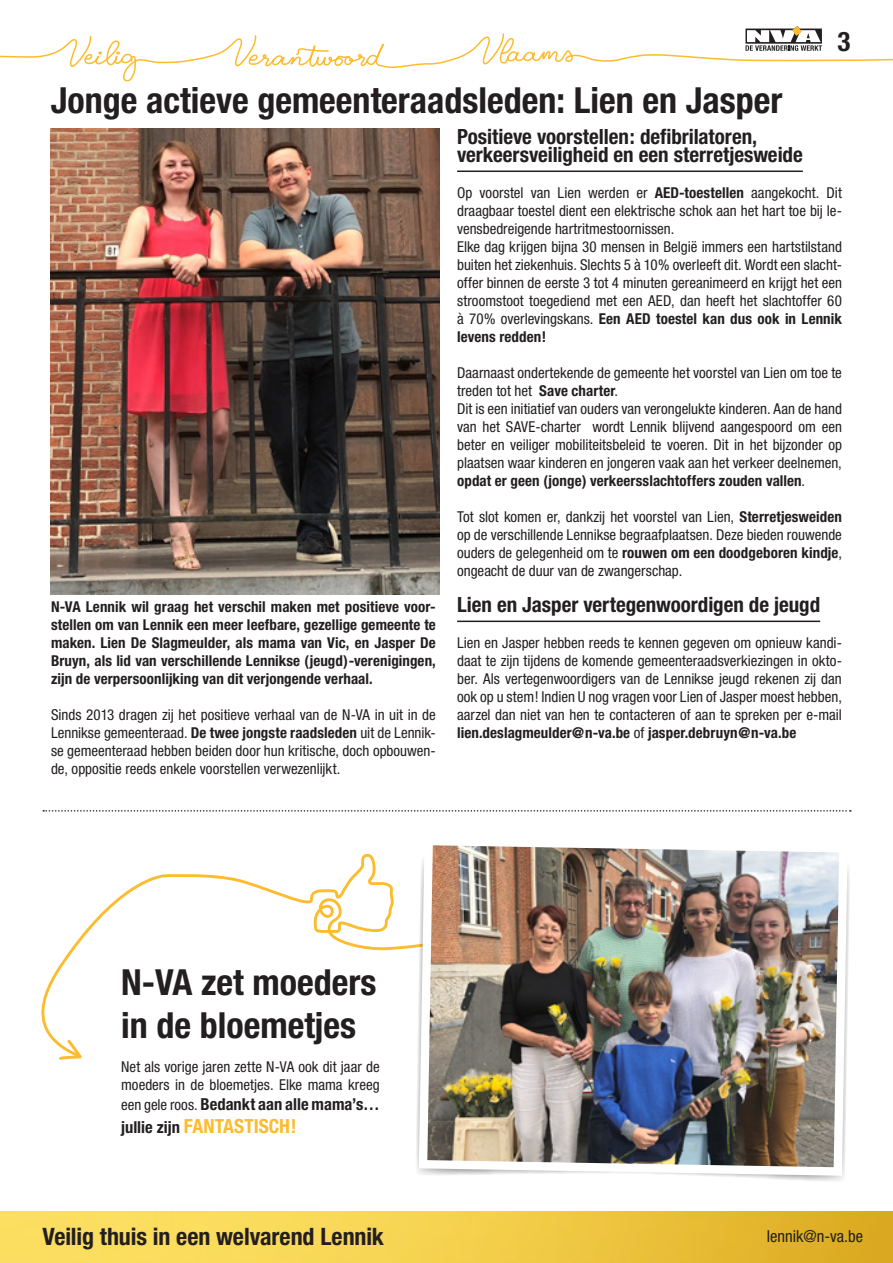
<style>
.page{position:relative;width:893px;height:1263px;background:#fff}
.page>*{position:absolute;margin:0;border:0;box-sizing:border-box;transform-origin:0 0}
.t1{font:700 condensed 36px "Helvetica Neue";color:#231f20}
.t2{font:700 condensed 27px "Helvetica Neue";color:#231f20}
.t3{font:700 condensed 24px "Helvetica Neue";letter-spacing:-.005em;color:#231f20}
.t4{font:700 condensed 21px/18px "Helvetica Neue";color:#231f20}
.t5{font:700 condensed 19.5px "Helvetica Neue";color:#fdbb2e}
.t6{font:700 condensed 16.5px "Helvetica Neue";color:#231f20}
.t7{font:condensed 16.5px "Helvetica Neue";color:#231f20}
.t8{font:condensed 15px/18px "Helvetica Neue";color:#231f20;text-align:justify}
.t9{font:700 condensed 15px/18px "Helvetica Neue";letter-spacing:.005em;color:#231f20;text-align:justify}
.s1{font-weight:700}
.s2{font-weight:400;font-size:15px}
.s3{font-size:16.5px;color:#231f20}
</style>
<div class="page">
<img style="left:0;top:1212px;width:893px;height:51px">
<svg style="left:0;top:26px;width:893px;height:56px"></svg>
<svg style="left:41px;top:853px;width:374px;height:192px"></svg>
<svg style="left:57px;top:1037px;width:26px;height:23px"></svg>
<svg style="left:43px;top:810px;width:808px;height:2px"></svg>
<img style="left:415px;top:845px;width:435px;height:335px">
<hr style="left:457px;top:171px;width:346px;height:1px;background:#231f20">
<hr style="left:457px;top:621px;width:363px;height:1px;background:#231f20">
<img style="left:51px;top:129px;width:389px;height:465px">
<p class="t1" style="left:51px;top:78px;width:733px">Jonge actieve gemeenteraadsleden: Lien en Jasper</p>
<p class="t2" style="left:837px;top:25px;width:14px">3</p>
<p class="t9" style="left:51px;top:597px;width:386px">N-VA Lennik wil graag het verschil maken met positieve voor&shy;stellen om van Lennik een meer leefbare, gezellige gemeente te maken. Lien De Slagmeulder, als mama van Vic, en Jasper De Bruyn, als lid van verschillende Lennikse (jeugd)-verenigingen, zijn de verpersoonlijking van dit verjongende verhaal.</p>
<p class="t8" style="left:51px;top:706px;width:386px">Sinds 2013 dragen zij het positieve verhaal van de N-VA in uit in de Lennikse gemeenteraad. <span class="s1">De twee jongste raadsleden</span> uit de Lennik&shy;se gemeenteraad hebben beiden door hun kritische, doch opbouwen&shy;de, oppositie reeds enkele voorstellen verwezenlijkt.</p>
<p class="t4" style="left:457px;top:127px;width:347px">Positieve voorstellen: defibrilatoren, verkeersveiligheid en een sterretjesweide</p>
<p class="t8" style="left:457px;top:184px;width:386px">Op voorstel van Lien werden er <span class="s1">AED-toestellen</span> aangekocht. Dit draagbaar toestel dient een elektrische schok aan het hart toe bij le&shy;vensbedreigende hartritmestoornissen.</p>
<p class="t8" style="left:457px;top:238px;width:386px">Elke dag krijgen bijna 30 mensen in België immers een hartstilstand buiten het ziekenhuis. Slechts 5 à 10% overleeft dit. Wordt een slacht&shy;offer binnen de eerste 3 tot 4 minuten gereanimeerd en krijgt het een stroomstoot toegediend met een AED, dan heeft het slachtoffer 60 à 70% overlevingskans. <span class="s1">Een AED toestel kan dus ook in Lennik levens redden!</span></p>
<p class="t8" style="left:457px;top:364px;width:386px">Daarnaast ondertekende de gemeente het voorstel van Lien om toe te treden tot het <span class="s1">Save charter</span>.</p>
<p class="t8" style="left:457px;top:400px;width:386px">Dit is een initiatief van ouders van verongelukte kinderen. Aan de hand van het SAVE-charter wordt Lennik blijvend aangespoord om een beter en veiliger mobiliteitsbeleid te voeren. Dit in het bijzonder op plaatsen waar kinderen en jongeren vaak aan het verkeer deelnemen, <span class="s1">opdat er geen (jonge) verkeersslachtoffers zouden vallen</span>.</p>
<p class="t8" style="left:457px;top:508px;width:386px">Tot slot komen er, dankzij het voorstel van Lien, <span class="s1">Sterretjesweiden </span>op de verschillende Lennikse begraafplaatsen. Deze bieden rouwende ouders de gelegenheid om te <span class="s1">rouwen om een doodgeboren kindje</span>, ongeacht de duur van de zwangerschap.</p>
<p class="t4" style="left:457px;top:595px;width:365px">Lien en Jasper vertegenwoordigen de jeugd</p>
<p class="t8" style="left:457px;top:634px;width:386px">Lien en Jasper hebben reeds te kennen gegeven om opnieuw kandi&shy;daat te zijn tijdens de komende gemeenteraadsverkiezingen in okto&shy;ber. Als vertegenwoordigers van de Lennikse jeugd rekenen zij dan ook op u stem! Indien U nog vragen voor Lien of Jasper moest hebben, aarzel dan niet van hen te contacteren of aan te spreken per e-mail <span class="s1">lien.deslagmeulder@n-va.be</span> of <span class="s1">jasper.debruyn@n-va.be</span></p>
<p class="t1" style="left:121px;top:960px;width:257px">N-VA zet moeders</p>
<p class="t1" style="left:121px;top:1003px;width:237px">in de bloemetjes</p>
<p class="t8" style="left:121px;top:1057px;width:260px">Net als vorige jaren zette N-VA ook dit jaar de moeders in de bloemetjes. Elke mama kreeg</p>
<p class="t6" style="left:121px;top:1094px;width:260px"><span class="s2">een gele roos.</span> Bedankt aan alle mama’s…</p>
<p class="t5" style="left:121px;top:1114px;width:177px"><span class="s3">jullie zijn</span> FANTASTISCH!</p>
<p class="t3" style="left:43px;top:1222px;width:343px">Veilig thuis in een welvarend Lennik</p>
<p class="t7" style="left:767px;top:1226px;width:98px">lennik@n-va.be</p>
</div>
